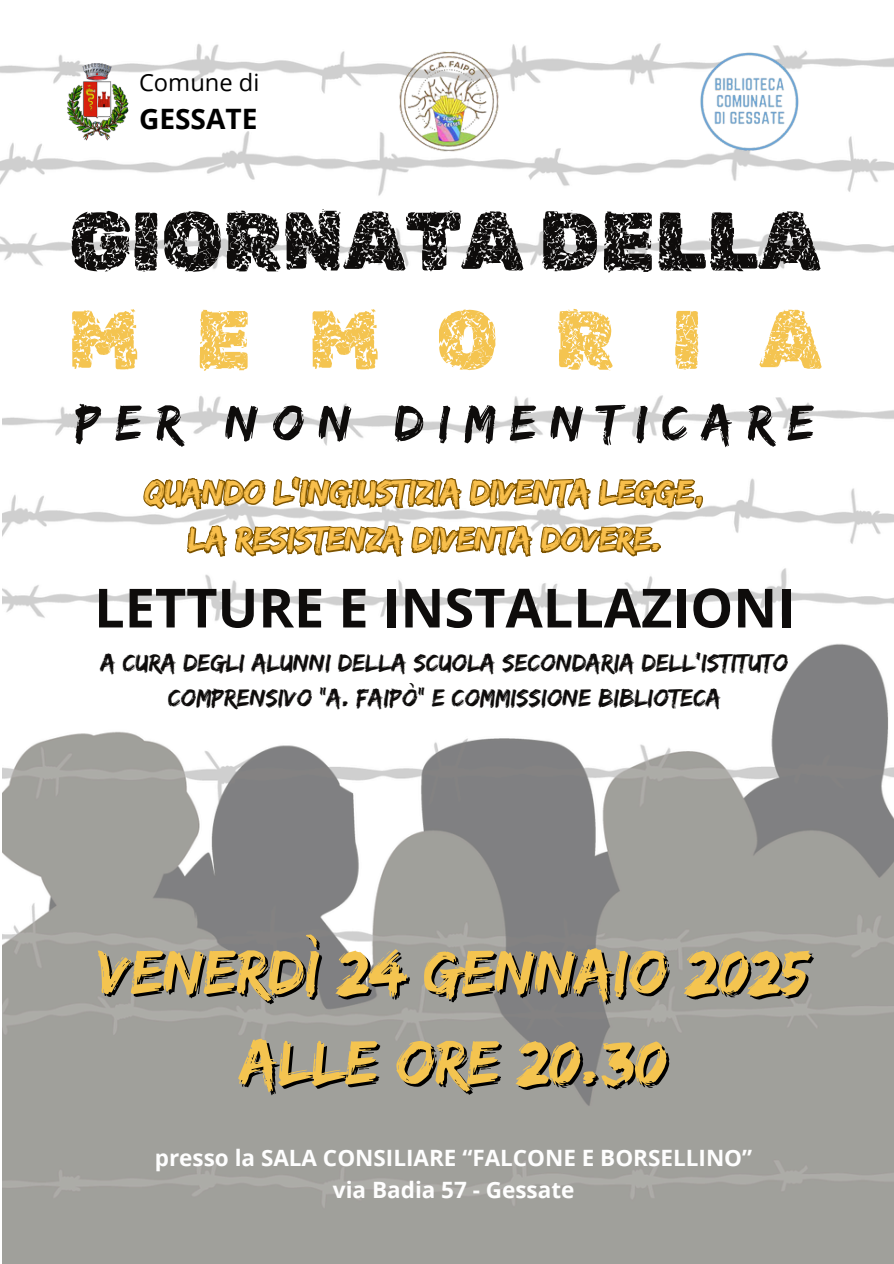
<style>
.page{position:relative;width:894px;height:1264px;background:#fff}
.page>*{position:absolute;margin:0;border:0;box-sizing:border-box;transform-origin:0 0}
.t1{font:82.5px "Rubik Distressed";color:#0e0c0b}
.t2{font:82.5px "Rubik Distressed";letter-spacing:.695em;color:#f4c450}
.t3{font:64.65px/90.4px "Edo";color:#000;text-align:center}
.t4{font:700 54px "Open Sans";color:#0e0c0b}
.t5{font:52.5px "Edo";letter-spacing:.27em;color:#0e0c0b}
.t6{font:34.5px/47.2px "Edo";color:#f8bf4c;text-align:center}
.t7{font:700 28.05px "Open Sans";color:#000}
.t8{font:25.5px/34.8px "Edo";color:#0e0c0b;text-align:center}
.t9{font:23.7px "Open Sans";color:#000}
.t10{font:700 22.5px "Open Sans";color:#fefefe}
</style>
<div class="page">
<img style="left:0;top:43px;width:893px;height:228px">
<img style="left:2px;top:395px;width:891px;height:868px">
<img style="left:67px;top:64px;width:61px;height:76px">
<img style="left:697px;top:49px;width:104px;height:105px">
<img style="left:388px;top:43px;width:121px;height:119px">
<svg style="left:142px;top:469px;width:562px;height:92px"></svg>
<h1 class="t9" style="left:139px;top:65px;width:122px">Comune di</h1>
<h1 class="t7" style="left:139px;top:99px;width:120px">GESSATE</h1>
<h1 class="t1" style="left:69px;top:193px;width:753px">GIORNATA DELLA</h1>
<p class="t2" style="left:68px;top:291px;width:755px">MEMORIA</p>
<h3 class="t5" style="left:75px;top:392px;width:740px">PER NON DIMENTICARE</h3>
<h5 class="t6" style="left:144px;top:467px;width:562px">QUANDO L’INGIUSTIZIA DIVENTA LEGGE,<br>LA RESISTENZA DIVENTA DOVERE.</h5>
<p class="t4" style="left:94px;top:569px;width:702px">LETTURE E INSTALLAZIONI</p>
<p class="t8" style="left:101px;top:645px;width:688px">A CURA DEGLI ALUNNI DELLA SCUOLA SECONDARIA DELL’ISTITUTO<br>COMPRENSIVO "A. FAIPÒ" E COMMISSIONE BIBLIOTECA</p>
<h2 class="t3" style="left:101px;top:927px;width:712px">VENERDÌ 24 GENNAIO 2025<br>ALLE ORE 20.30</h2>
<p class="t10" style="left:155px;top:1142px;width:598px">presso la SALA CONSILIARE “FALCONE E BORSELLINO”</p>
<p class="t10" style="left:333px;top:1173px;width:243px">via Badia 57 - Gessate</p>
</div>
